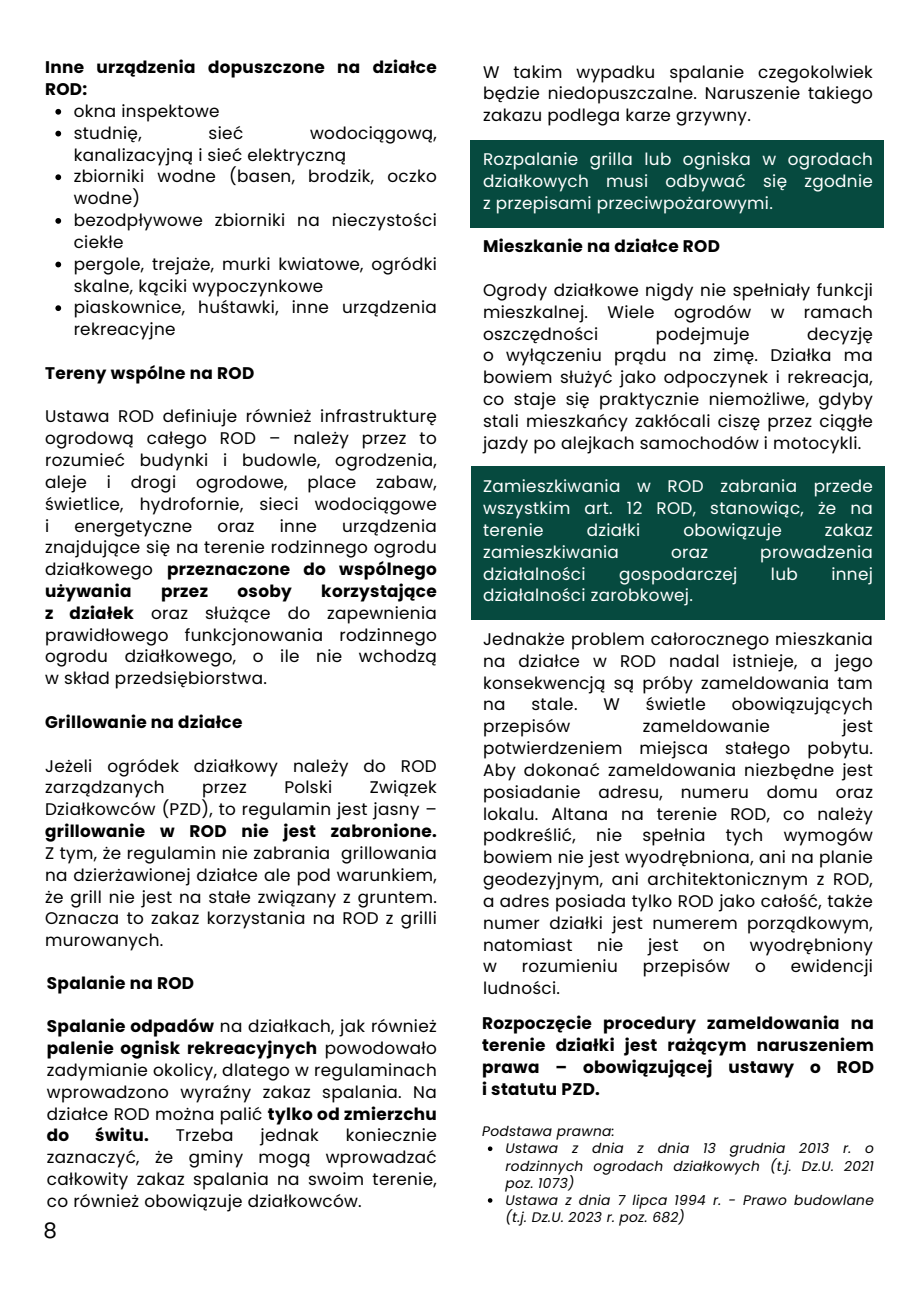
<style>
.page{position:relative;width:918px;height:1289px;background:#fff}
.page>*{position:absolute;margin:0;border:0;box-sizing:border-box;transform-origin:0 0}
.t1{font:21.45px "Poppins";color:#000}
.t2{font:16.8px/21.8px "Poppins";letter-spacing:.02em;color:#000;text-align:justify}
.t3{font:16.8px/21.8px "Poppins";letter-spacing:.02em;color:#fff;text-align:justify}
.t4{font:700 16.8px/21.8px "Poppins";letter-spacing:.02em;color:#000}
.t5{font:italic 13.8px/17.2px "Poppins";letter-spacing:.02em;color:#000}
.s1{font-weight:700}
</style>
<div class="page">
<div style="left:472px;top:466px;width:413px;height:153px;background:#064a3f"></div>
<div style="left:470px;top:140px;width:413px;height:88px;background:#064a3f"></div>
<svg style="left:55px;top:109px;width:6px;height:6px"></svg>
<svg style="left:55px;top:131px;width:6px;height:5px"></svg>
<svg style="left:55px;top:174px;width:6px;height:6px"></svg>
<svg style="left:55px;top:218px;width:6px;height:6px"></svg>
<svg style="left:55px;top:261px;width:6px;height:6px"></svg>
<svg style="left:55px;top:305px;width:6px;height:6px"></svg>
<svg style="left:488px;top:1146px;width:4px;height:4px"></svg>
<svg style="left:488px;top:1198px;width:4px;height:4px"></svg>
<p class="t4" style="left:45px;top:57px;width:393px">Inne urządzenia dopuszczone na działce<br>ROD:</p>
<p class="t2" style="left:74px;top:100px;width:148px">okna inspektowe studnię,</p>
<p class="t2" style="left:209px;top:122px;width:36px">sieć</p>
<p class="t2" style="left:74px;top:122px;width:365px;text-align:left;text-indent:236px">wodociągową, kanalizacyjną i sieć elektryczną<br>zbiorniki wodne (basen, brodzik, oczko wodne)<br>bezodpływowe zbiorniki na nieczystości ciekłe<br>pergole, trejaże, murki kwiatowe, ogródki skalne, kąciki wypoczynkowe piaskownice, huśtawki, inne urządzenia rekreacyjne</p>
<p class="t4" style="left:45px;top:362px;width:211px">Tereny wspólne na ROD</p>
<p class="t2" style="left:45px;top:405px;width:393px">Ustawa ROD definiuje również infrastrukturę ogrodową całego ROD – należy przez to rozumieć budynki i budowle, ogrodzenia, aleje i drogi ogrodowe, place zabaw, świetlice, hydrofornie, sieci wodociągowe i</p>
<p class="t2" style="left:45px;top:515px;width:393px;text-indent:297px">urządzenia znajdujące się na terenie rodzinnego ogrodu działkowego <span class="s1">przeznaczone do wspólnego używania</span></p>
<p class="t2" style="left:74px;top:515px;width:120px">energetyczne</p>
<p class="t2" style="left:218px;top:515px;width:39px">oraz</p>
<p class="t2" style="left:280px;top:515px;width:39px">inne</p>
<p class="t2" style="left:45px;top:580px;width:393px;text-indent:276px"><span class="s1">korzystające z działek</span> oraz służące do zapewnienia prawidłowego funkcjonowania rodzinnego ogrodu działkowego, o ile nie wchodzą w skład przedsiębiorstwa.</p>
<p class="t4" style="left:45px;top:711px;width:199px">Grillowanie na działce</p>
<p class="t2" style="left:45px;top:754px;width:393px">Jeżeli ogródek działkowy należy do ROD zarządzanych</p>
<p class="t4" style="left:161px;top:580px;width:49px">przez</p>
<p class="t4" style="left:238px;top:580px;width:56px">osoby</p>
<p class="t2" style="left:45px;top:776px;width:393px;text-align:right">Związek<br>Działkowców (PZD), to regulamin jest jasny –</p>
<p class="t4" style="left:45px;top:820px;width:393px">grillowanie w ROD nie jest zabronione.</p>
<p class="t2" style="left:45px;top:842px;width:393px">Z tym, że regulamin nie zabrania grillowania na dzierżawionej działce ale pod warunkiem, że grill nie jest na stałe związany z gruntem.<br>Oznacza to zakaz korzystania na ROD z grilli murowanych.</p>
<p class="t4" style="left:47px;top:971px;width:149px">Spalanie na ROD</p>
<p class="t2" style="left:47px;top:1015px;width:391px"><span class="s1">Spalanie odpadów</span> na działkach, jak również <span class="s1">palenie ognisk rekreacyjnych</span> powodowało zadymianie okolicy, dlatego w regulaminach wprowadzono wyraźny zakaz spalania. Na działce ROD można palić <span class="s1">tylko od zmierzchu do</span></p>
<p class="t2" style="left:202px;top:776px;width:46px">przez</p>
<p class="t2" style="left:284px;top:776px;width:49px">Polski</p>
<p class="t4" style="left:95px;top:1124px;width:55px">świtu.</p>
<p class="t2" style="left:176px;top:1124px;width:59px">Trzeba</p>
<p class="t2" style="left:261px;top:1124px;width:60px">jednak</p>
<p class="t2" style="left:47px;top:1124px;width:391px;text-indent:299px">koniecznie zaznaczyć, że gminy mogą wprowadzać całkowity zakaz spalania na swoim terenie, co również obowiązuje działkowców.</p>
<p class="t1" style="left:44px;top:1218px;width:15px">8</p>
<p class="t2" style="left:483px;top:61px;width:391px">W takim wypadku spalanie czegokolwiek będzie niedopuszczalne. Naruszenie takiego zakazu podlega karze grzywny.</p>
<p class="t3" style="left:483px;top:148px;width:391px">Rozpalanie grilla lub ogniska w ogrodach działkowych musi odbywać się zgodnie z przepisami przeciwpożarowymi.</p>
<p class="t4" style="left:483px;top:235px;width:239px">Mieszkanie na działce ROD</p>
<p class="t2" style="left:483px;top:279px;width:391px">Ogrody działkowe nigdy nie spełniały funkcji mieszkalnej. Wiele ogrodów w ramach oszczędności</p>
<p class="t2" style="left:483px;top:323px;width:391px;text-indent:324px">decyzję o wyłączeniu prądu na zimę. Działka ma bowiem służyć jako odpoczynek i rekreacja, co staje się praktycznie niemożliwe, gdyby stali mieszkańcy zakłócali ciszę przez ciągłe jazdy po alejkach samochodów i motocykli.</p>
<p class="t3" style="left:483px;top:475px;width:391px">Zamieszkiwania w ROD zabrania przede wszystkim art. 12 ROD, stanowiąc, że na terenie</p>
<p class="t2" style="left:656px;top:323px;width:95px">podejmuje</p>
<p class="t3" style="left:587px;top:519px;width:55px">działki</p>
<p class="t3" style="left:684px;top:519px;width:100px">obowiązuje</p>
<p class="t3" style="left:825px;top:519px;width:50px">zakaz</p>
<p class="t3" style="left:483px;top:541px;width:137px">zamieszkiwania</p>
<p class="t3" style="left:671px;top:541px;width:39px">oraz</p>
<p class="t3" style="left:760px;top:541px;width:114px">prowadzenia</p>
<p class="t3" style="left:483px;top:562px;width:104px">działalności</p>
<p class="t3" style="left:619px;top:562px;width:120px">gospodarczej</p>
<p class="t3" style="left:771px;top:562px;width:28px">lub</p>
<p class="t3" style="left:831px;top:562px;width:43px">innej</p>
<p class="t3" style="left:483px;top:584px;width:211px">działalności zarobkowej.</p>
<p class="t2" style="left:483px;top:628px;width:391px">Jednakże problem całorocznego mieszkania na działce w ROD nadal istnieje, a jego konsekwencją są próby zameldowania tam na</p>
<p class="t2" style="left:531px;top:693px;width:48px">stale.</p>
<p class="t2" style="left:604px;top:693px;width:18px">W</p>
<p class="t2" style="left:646px;top:693px;width:61px">świetle</p>
<p class="t2" style="left:732px;top:693px;width:143px">obowiązujących</p>
<p class="t2" style="left:483px;top:715px;width:89px">przepisów</p>
<p class="t2" style="left:643px;top:715px;width:129px">zameldowanie</p>
<p class="t2" style="left:483px;top:715px;width:391px;text-indent:359px">jest potwierdzeniem miejsca stałego pobytu.<br>Aby dokonać zameldowania niezbędne jest posiadanie adresu, numeru domu oraz lokalu. Altana na terenie ROD, co należy podkreślić, nie spełnia tych wymogów bowiem nie jest wyodrębniona, ani na planie geodezyjnym, ani architektonicznym z ROD, a adres posiada tylko ROD jako całość, także numer działki jest numerem porządkowym, natomiast</p>
<p class="t2" style="left:597px;top:933px;width:28px">nie</p>
<p class="t2" style="left:648px;top:933px;width:32px">jest</p>
<p class="t2" style="left:703px;top:933px;width:23px">on</p>
<p class="t2" style="left:750px;top:933px;width:125px">wyodrębniony</p>
<p class="t2" style="left:483px;top:955px;width:15px">w</p>
<p class="t2" style="left:522px;top:955px;width:98px">rozumieniu</p>
<p class="t2" style="left:643px;top:955px;width:89px">przepisów</p>
<p class="t2" style="left:755px;top:955px;width:12px">o</p>
<p class="t2" style="left:791px;top:955px;width:84px">ewidencji</p>
<p class="t2" style="left:483px;top:977px;width:79px">ludności.</p>
<p class="t4" style="left:482px;top:1012px;width:393px;text-align:justify">Rozpoczęcie procedury zameldowania na terenie działki jest rażącym naruszeniem prawa – obowiązującej ustawy o ROD i statutu PZD.</p>
<p class="t5" style="left:506px;top:1122px;width:370px;text-indent:-23px">Podstawa prawna:<br>Ustawa z dnia z dnia 13 grudnia 2013 r. o rodzinnych ogrodach działkowych (t.j. Dz.U. 2021 poz. 1073)<br>Ustawa z dnia 7 lipca 1994 r. - Prawo budowlane (t.j. Dz.U. 2023 r. poz. 682)</p>
</div>
